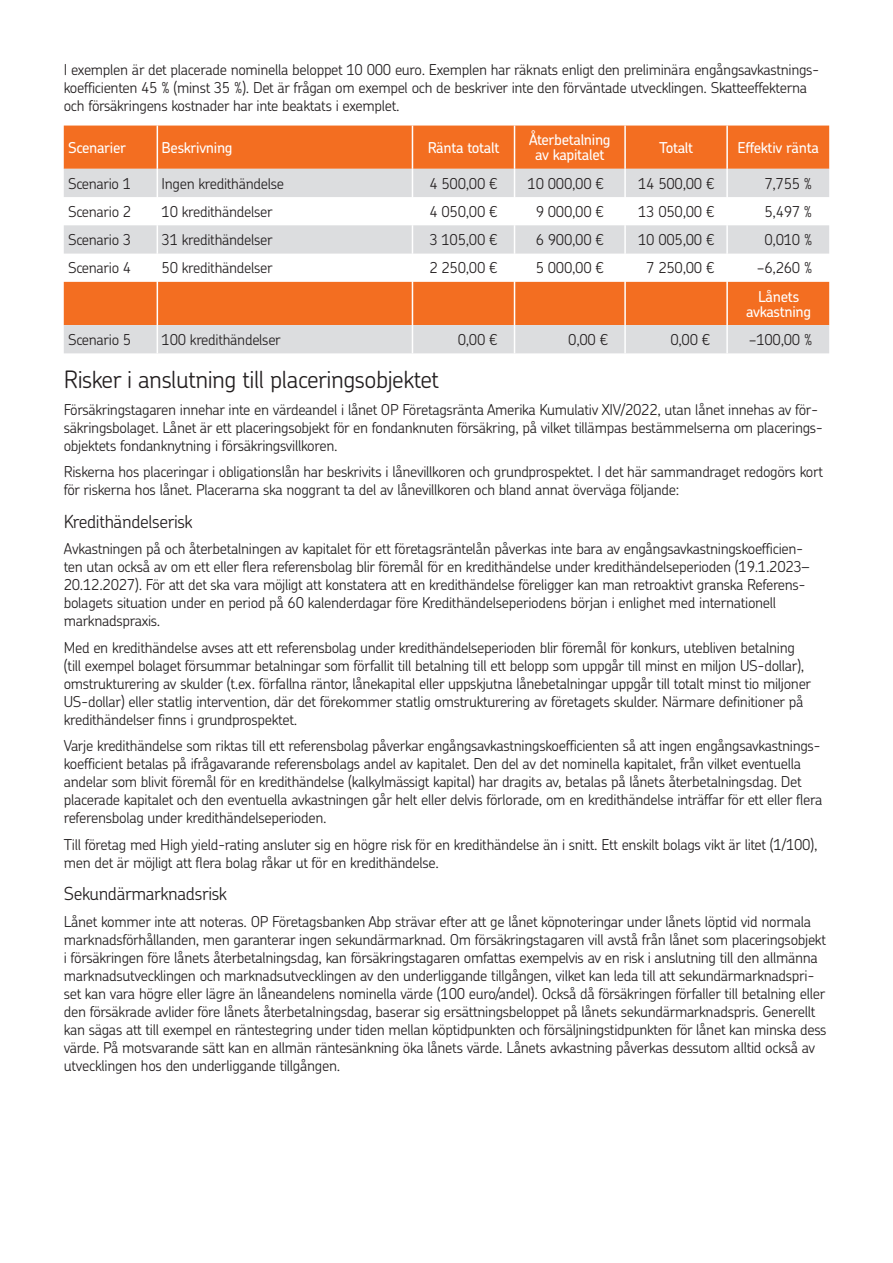
<style>
.page{position:relative;width:893px;height:1263px;background:#fff}
.page>*{position:absolute;margin:0;border:0;box-sizing:border-box;transform-origin:0 0}
.t1{font:300 24px "OP Chevin Pro";letter-spacing:-.02em;color:#231f20}
.t2{font:300 18px "OP Chevin Pro";letter-spacing:-.02em;color:#231f20}
.t3{font:300 15px/18px "OP Chevin Pro";letter-spacing:-.02em;color:#231f20}
.t4{font:500 15px/15px "OP Chevin Pro";letter-spacing:-.02em;color:#fff;text-align:center}
</style>
<div class="page">
<div style="left:64px;top:126px;width:765px;height:43px;background:#f36e21"></div>
<svg style="left:64px;top:169px;width:765px;height:184px"></svg>
<hr style="left:157px;top:126px;width:1px;height:43px;background:#fff">
<hr style="left:412px;top:126px;width:1px;height:43px;background:#fff">
<hr style="left:514px;top:126px;width:1px;height:43px;background:#fff">
<hr style="left:624px;top:126px;width:2px;height:43px;background:#fff">
<hr style="left:726px;top:126px;width:2px;height:43px;background:#fff">
<hr style="left:624px;top:169px;width:2px;height:28px;background:#fff">
<hr style="left:726px;top:169px;width:2px;height:28px;background:#fff">
<hr style="left:624px;top:197px;width:2px;height:28px;background:#fff">
<hr style="left:726px;top:197px;width:2px;height:28px;background:#fff">
<hr style="left:624px;top:225px;width:2px;height:29px;background:#fff">
<hr style="left:726px;top:225px;width:2px;height:29px;background:#fff">
<svg style="left:157px;top:169px;width:1px;height:113px"></svg>
<svg style="left:412px;top:169px;width:1px;height:113px"></svg>
<svg style="left:514px;top:169px;width:1px;height:113px"></svg>
<hr style="left:624px;top:254px;width:2px;height:28px;background:#fff">
<hr style="left:726px;top:254px;width:2px;height:28px;background:#fff">
<hr style="left:157px;top:282px;width:1px;height:43px;background:#fff">
<hr style="left:412px;top:282px;width:1px;height:43px;background:#fff">
<hr style="left:514px;top:282px;width:1px;height:43px;background:#fff">
<hr style="left:624px;top:282px;width:2px;height:43px;background:#fff">
<hr style="left:726px;top:282px;width:2px;height:43px;background:#fff">
<svg style="left:157px;top:325px;width:1px;height:28px"></svg>
<svg style="left:412px;top:325px;width:1px;height:28px"></svg>
<svg style="left:514px;top:325px;width:1px;height:28px"></svg>
<hr style="left:624px;top:325px;width:2px;height:28px;background:#fff">
<hr style="left:726px;top:325px;width:2px;height:28px;background:#fff">
<p class="t3" style="left:64px;top:60px;width:757px">I exemplen är det placerade nominella beloppet 10 000 euro. Exemplen har räknats enligt den preliminära engångsavkastnings&shy;koefficienten 45 % (minst 35 %). Det är frågan om exempel och de beskriver inte den förväntade utvecklingen. Skatteeffekterna och försäkringens kostnader har inte beaktats i exemplet.</p>
<p class="t4" style="left:68px;top:139px;width:59px">Scenarier</p>
<p class="t4" style="left:162px;top:139px;width:73px">Beskrivning</p>
<p class="t4" style="left:428px;top:139px;width:73px">Ränta totalt</p>
<p class="t4" style="left:529px;top:132px;width:83px">Återbetalning av kapitalet</p>
<p class="t4" style="left:659px;top:139px;width:36px">Totalt</p>
<p class="t4" style="left:737px;top:139px;width:83px">Effektiv ränta</p>
<p class="t3" style="left:68px;top:174px;width:65px">Scenario 1</p>
<p class="t3" style="left:162px;top:174px;width:124px">Ingen kredithändelse</p>
<p class="t3" style="left:429px;top:174px;width:70px">4 500,00 €</p>
<p class="t3" style="left:528px;top:174px;width:78px">10 000,00 €</p>
<p class="t3" style="left:638px;top:174px;width:78px">14 500,00 €</p>
<p class="t3" style="left:764px;top:174px;width:49px">7,755 %</p>
<p class="t3" style="left:68px;top:202px;width:65px">Scenario 2</p>
<p class="t3" style="left:162px;top:202px;width:113px">10 kredithändelser</p>
<p class="t3" style="left:429px;top:202px;width:70px">4 050,00 €</p>
<p class="t3" style="left:536px;top:202px;width:70px">9 000,00 €</p>
<p class="t3" style="left:638px;top:202px;width:78px">13 050,00 €</p>
<p class="t3" style="left:764px;top:202px;width:49px">5,497 %</p>
<p class="t3" style="left:68px;top:230px;width:65px">Scenario 3</p>
<p class="t3" style="left:162px;top:230px;width:113px">31 kredithändelser</p>
<p class="t3" style="left:429px;top:230px;width:70px">3 105,00 €</p>
<p class="t3" style="left:536px;top:230px;width:70px">6 900,00 €</p>
<p class="t3" style="left:638px;top:230px;width:78px">10 005,00 €</p>
<p class="t3" style="left:764px;top:230px;width:49px">0,010 %</p>
<p class="t3" style="left:68px;top:258px;width:65px">Scenario 4</p>
<p class="t3" style="left:162px;top:258px;width:113px">50 kredithändelser</p>
<p class="t3" style="left:429px;top:258px;width:70px">2 250,00 €</p>
<p class="t3" style="left:536px;top:258px;width:70px">5 000,00 €</p>
<p class="t3" style="left:646px;top:258px;width:70px">7 250,00 €</p>
<p class="t3" style="left:757px;top:258px;width:57px">−6,260 %</p>
<p class="t4" style="left:746px;top:288px;width:66px">Lånets avkastning</p>
<p class="t3" style="left:68px;top:330px;width:65px">Scenario 5</p>
<p class="t3" style="left:162px;top:330px;width:121px">100 kredithändelser</p>
<p class="t3" style="left:458px;top:330px;width:41px">0,00 €</p>
<p class="t3" style="left:568px;top:330px;width:41px">0,00 €</p>
<p class="t3" style="left:670px;top:330px;width:41px">0,00 €</p>
<p class="t3" style="left:749px;top:330px;width:65px">−100,00 %</p>
<h1 class="t1" style="left:64px;top:363px;width:377px">Risker i anslutning till placeringsobjektet</h1>
<p class="t3" style="left:64px;top:400px;width:761px">Försäkringstagaren innehar inte en värdeandel i lånet OP Företagsränta Amerika Kumulativ XIV/2022, utan lånet innehas av för&shy;säkringsbolaget. Lånet är ett placeringsobjekt för en fondanknuten försäkring, på vilket tillämpas bestämmelserna om placerings&shy;objektets fondanknytning i försäkringsvillkoren.</p>
<p class="t3" style="left:64px;top:462px;width:761px">Riskerna hos placeringar i obligationslån har beskrivits i lånevillkoren och grundprospektet. I det här sammandraget redogörs kort för riskerna hos lånet. Placerarna ska noggrant ta del av lånevillkoren och bland annat överväga följande:</p>
<p class="t2" style="left:64px;top:509px;width:130px">Kredithändelserisk</p>
<p class="t3" style="left:64px;top:539px;width:747px">Avkastningen på och återbetalningen av kapitalet för ett företagsräntelån påverkas inte bara av engångsavkastningskoefficien&shy;ten utan också av om ett eller flera referensbolag blir föremål för en kredithändelse under kredithändelseperioden (19.1.2023– 20.12.2027). För att det ska vara möjligt att konstatera att en kredithändelse föreligger kan man retroaktivt granska Referens&shy;bolagets situation under en period på 60 kalenderdagar före Kredithändelseperiodens början i enlighet med internationell marknadspraxis.</p>
<p class="t3" style="left:64px;top:638px;width:749px">Med en kredithändelse avses att ett referensbolag under kredithändelseperioden blir föremål för konkurs, utebliven betalning (till exempel bolaget försummar betalningar som förfallit till betalning till ett belopp som uppgår till minst en miljon US-dollar), omstrukturering av skulder (t.ex. förfallna räntor, lånekapital eller uppskjutna lånebetalningar uppgår till totalt minst tio miljoner US-dollar) eller statlig intervention, där det förekommer statlig omstrukturering av företagets skulder. Närmare definitioner på kredithändelser finns i grundprospektet.</p>
<p class="t3" style="left:64px;top:736px;width:760px">Varje kredithändelse som riktas till ett referensbolag påverkar engångsavkastningskoefficienten så att ingen engångsavkastnings&shy;koefficient betalas på ifrågavarande referensbolags andel av kapitalet. Den del av det nominella kapitalet, från vilket eventuella andelar som blivit föremål för en kredithändelse (kalkylmässigt kapital) har dragits av, betalas på lånets återbetalningsdag. Det placerade kapitalet och den eventuella avkastningen går helt eller delvis förlorade, om en kredithändelse inträffar för ett eller flera referensbolag under kredithändelseperioden.</p>
<p class="t3" style="left:64px;top:835px;width:755px">Till företag med High yield-rating ansluter sig en högre risk för en kredithändelse än i snitt. Ett enskilt bolags vikt är litet (1/100), men det är möjligt att flera bolag råkar ut för en kredithändelse.</p>
<p class="t2" style="left:64px;top:881px;width:165px">Sekundärmarknadsrisk</p>
<p class="t3" style="left:64px;top:911px;width:764px">Lånet kommer inte att noteras. OP Företagsbanken Abp strävar efter att ge lånet köpnoteringar under lånets löptid vid normala marknadsförhållanden, men garanterar ingen sekundärmarknad. Om försäkringstagaren vill avstå från lånet som placeringsobjekt i försäkringen före lånets återbetalningsdag, kan försäkringstagaren omfattas exempelvis av en risk i anslutning till den allmänna marknadsutvecklingen och marknadsutvecklingen av den underliggande tillgången, vilket kan leda till att sekundärmarknadspri&shy;set kan vara högre eller lägre än låneandelens nominella värde (100 euro/andel). Också då försäkringen förfaller till betalning eller den försäkrade avlider före lånets återbetalningsdag, baserar sig ersättningsbeloppet på lånets sekundärmarknadspris. Generellt kan sägas att till exempel en räntestegring under tiden mellan köptidpunkten och försäljningstidpunkten för lånet kan minska dess värde. På motsvarande sätt kan en allmän räntesänkning öka lånets värde. Lånets avkastning påverkas dessutom alltid också av utvecklingen hos den underliggande tillgången.</p>
</div>
